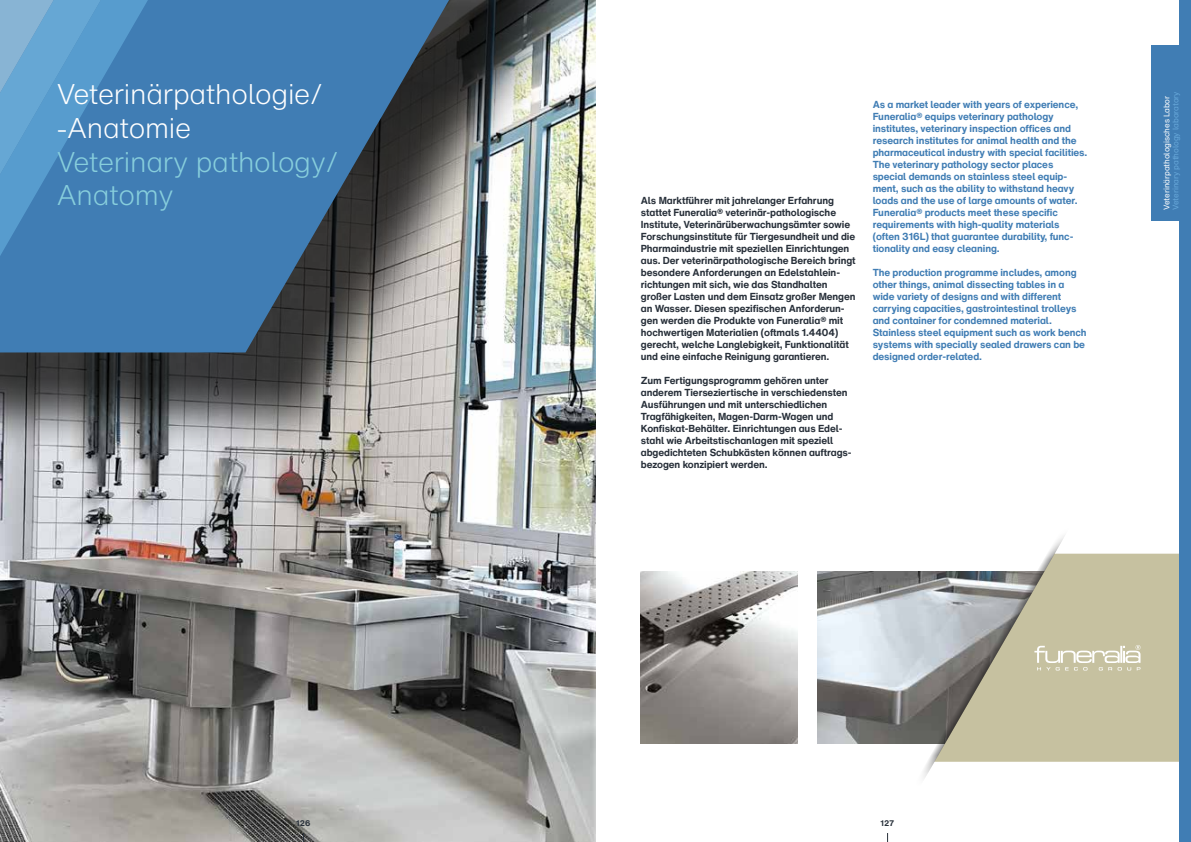
<style>
.page{position:relative;width:1191px;height:842px;background:#fff}
.page>*{position:absolute;margin:0;border:0;box-sizing:border-box;transform-origin:0 0}
.t1{font:300 28px/33.6px "Helvetica Now Text";letter-spacing:-.01em;color:#fff}
.t2{font:300 28px/33.6px "Helvetica Now Text";letter-spacing:-.01em;color:#87cedc}
.t3{font:700 10px/12px "Helvetica Now Text";letter-spacing:-.01em;color:#28303a}
.t4{font:700 10px/12px "Helvetica Now Text";letter-spacing:-.01em;color:#407db4}
.t5{font:8px "Helvetica Now Text";letter-spacing:-.01em;color:#67a8da}
.t6{font:8px "Helvetica Now Text";letter-spacing:-.01em;color:#fff}
.t7{font:700 8px "Helvetica Now Text";color:#28303a}
</style>
<div class="page">
<img style="left:817px;top:572px;width:91px;height:172px">
<img style="left:641px;top:572px;width:156px;height:172px">
<img style="left:0;top:456px;width:595px;height:386px">
<div style="left:0;top:0;width:600px;height:456px;background:#000;opacity:.75"></div>
<svg style="left:156px;top:0;width:293px;height:352px;background:#497194"></svg>
<div style="left:1071px;top:554px;width:108px;height:208px;background:#c6c1a0"></div>
<svg style="left:908px;top:535px;width:163px;height:243px"></svg>
<svg style="left:1034px;top:645px;width:106px;height:25px;background:#d3cfb6"></svg>
<svg style="left:109px;top:0;width:47px;height:545px;background:#5981a5"></svg>
<svg style="left:62px;top:0;width:47px;height:545px;background:#5c86a9"></svg>
<svg style="left:0;top:0;width:62px;height:545px;background:#6c94b5"></svg>
<div style="left:1179px;top:0;width:12px;height:842px;background:#407db4"></div>
<div style="left:1151px;top:45px;width:40px;height:176px;background:#407db4"></div>
<h1 class="t1" style="left:57px;top:77px;width:267px">Veterinärpathologie/ -Anatomie</h1>
<h1 class="t2" style="left:57px;top:144px;width:283px">Veterinary pathology/<br>Anatomy</h1>
<p class="t3" style="left:641px;top:194px;width:216px">Als Marktführer mit jahrelanger Erfahrung stattet Funeralia® veterinär-pathologische Institute, Veterinärüberwachungsämter sowie Forschungsinstitute für Tiergesundheit und die Pharmaindustrie mit speziellen Einrichtungen aus. Der veterinärpathologische Bereich bringt besondere Anforderungen an Edelstahlein&shy;richtungen mit sich, wie das Standhalten großer Lasten und dem Einsatz großer Mengen an Wasser. Diesen spezifischen Anforderun&shy;gen werden die Produkte von Funeralia® mit hochwertigen Materialien (oftmals 1.4404) gerecht, welche Langlebigkeit, Funktionalität und eine einfache Reinigung garantieren.</p>
<p class="t3" style="left:641px;top:374px;width:212px">Zum Fertigungsprogramm gehören unter anderem Tierseziertische in verschiedensten Ausführungen und mit unterschiedlichen Tragfähigkeiten, Magen-Darm-Wagen und Konfiskat-Behälter. Einrichtungen aus Edel&shy;stahl wie Arbeitstischanlagen mit speziell abgedichteten Schubkästen können auftrags&shy;bezogen konzipiert werden.</p>
<p class="t4" style="left:872px;top:98px;width:216px">As a market leader with years of experience, Funeralia® equips veterinary pathology institutes, veterinary inspection offices and research institutes for animal health and the pharmaceutical industry with special facilities.<br>The veterinary pathology sector places special demands on stainless steel equip&shy;ment, such as the ability to withstand heavy loads and the use of large amounts of water.<br>Funeralia® products meet these specific requirements with high-quality materials (often 316L) that guarantee durability, func&shy;tionality and easy cleaning.</p>
<p class="t4" style="left:872px;top:266px;width:215px">The production programme includes, among other things, animal dissecting tables in a wide variety of designs and with different carrying capacities, gastrointestinal trolleys and container for condemned material.<br>Stainless steel equipment such as work bench systems with specially sealed drawers can be designed order-related.</p>
<p class="t6" style="left:1160px;top:210px;width:115px;rotate:-90deg">Veterinärpathologisches Labor</p>
<p class="t5" style="left:1169px;top:210px;width:120px;rotate:-90deg">Veterinary pathology laboratory</p>
<p class="t7" style="left:296px;top:817px;width:16px">126</p>
<p class="t7" style="left:880px;top:817px;width:16px">127</p>
</div>
